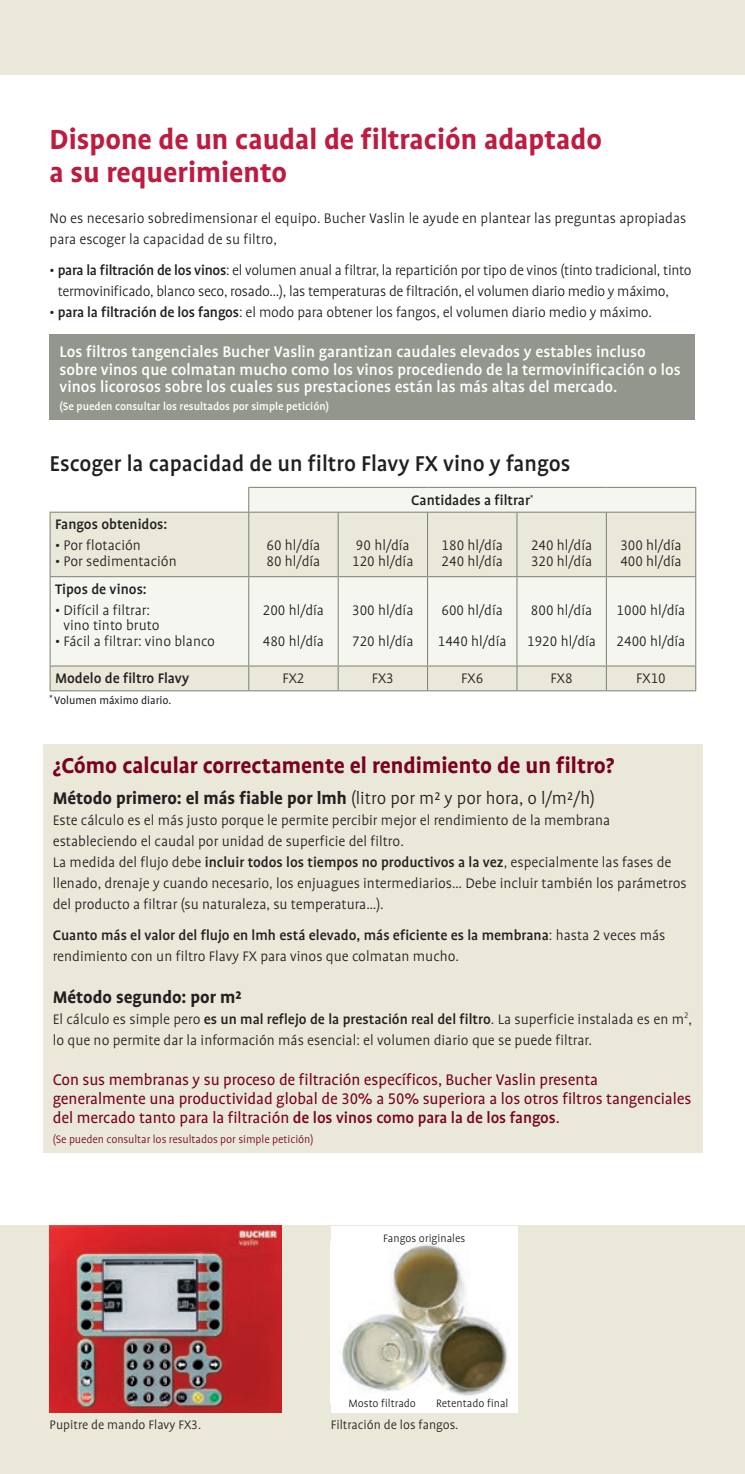
<style>
.page{position:relative;width:745px;height:1474px;background:#fff}
.page>*{position:absolute;margin:0;border:0;box-sizing:border-box;transform-origin:0 0}
.t1{font:700 31.5px/33.2px "Bucher Profile";color:#be1b40}
.t2{font:700 24.5px "Bucher Profile";color:#7a0121}
.t3{font:500 24.5px "Bucher Profile";color:#231f20}
.t4{font:700 19.25px "Bucher Profile";color:#231f20}
.t5{font:500 17.5px/17.5px "Bucher Profile";color:#fff}
.t6{font:17.5px/19.2px "Bucher Profile";letter-spacing:-.005em;color:#7a0121}
.t7{font:300 15.75px/21px "Bucher Profile";color:#231f20}
.t8{font:300 15.75px/21px "Bucher Profile";letter-spacing:-.02em;color:#231f20}
.t9{font:500 15.75px "Bucher Profile";color:#231f20}
.t10{font:300 14px "Bucher Profile";color:#231f20}
.t11{font:500 12.25px "Bucher Profile";color:#fff}
.t12{font:300 12.25px "Bucher Profile";letter-spacing:-.005em;color:#7a0121}
.t13{font:300 12.25px "Bucher Profile";color:#231f20}
.t14{font:12.25px "Bucher Profile";color:#231f20}
.t15{font:500 7px "Bucher Profile";color:#231f20}
.s1{font-weight:500}
.s2{font-weight:300}
</style>
<div class="page">
<div style="left:0;top:0;width:744px;height:74px;background:#e9e8d9"></div>
<div style="left:0;top:1225px;width:744px;height:248px;background:#e9e8d9"></div>
<img style="left:50px;top:1225px;width:231px;height:187px">
<div style="left:330px;top:1225px;width:187px;height:187px;background:#fff"></div>
<img style="left:339px;top:1241px;width:171px;height:155px">
<div style="left:50px;top:333px;width:644px;height:86px;background:#92968c"></div>
<div style="left:249px;top:488px;width:445px;height:23px;background:#f6f6f0"></div>
<svg style="left:51px;top:512px;width:643px;height:178px;fill:#e9e8d9"></svg>
<svg style="left:248px;top:488px;width:1px;height:23px"></svg>
<hr style="left:248px;top:512px;width:1px;height:64px;background:#7c7f74">
<hr style="left:337px;top:512px;width:1px;height:64px;background:#7c7f74">
<hr style="left:427px;top:512px;width:1px;height:64px;background:#7c7f74">
<hr style="left:516px;top:512px;width:1px;height:64px;background:#7c7f74">
<hr style="left:605px;top:512px;width:1px;height:64px;background:#7c7f74">
<hr style="left:50px;top:576px;width:198px;height:1px;background:#7c7f74">
<hr style="left:248px;top:576px;width:90px;height:1px;background:#7c7f74">
<hr style="left:248px;top:577px;width:1px;height:88px;background:#7c7f74">
<hr style="left:338px;top:576px;width:89px;height:1px;background:#7c7f74">
<hr style="left:337px;top:577px;width:1px;height:88px;background:#7c7f74">
<hr style="left:427px;top:576px;width:89px;height:1px;background:#7c7f74">
<hr style="left:427px;top:577px;width:1px;height:88px;background:#7c7f74">
<hr style="left:516px;top:576px;width:90px;height:1px;background:#7c7f74">
<hr style="left:516px;top:577px;width:1px;height:88px;background:#7c7f74">
<hr style="left:606px;top:576px;width:89px;height:1px;background:#7c7f74">
<hr style="left:605px;top:577px;width:1px;height:88px;background:#7c7f74">
<hr style="left:50px;top:665px;width:198px;height:1px;background:#7c7f74">
<hr style="left:248px;top:665px;width:90px;height:1px;background:#7c7f74">
<svg style="left:248px;top:666px;width:1px;height:24px"></svg>
<hr style="left:338px;top:665px;width:89px;height:1px;background:#7c7f74">
<svg style="left:337px;top:666px;width:1px;height:24px"></svg>
<hr style="left:427px;top:665px;width:89px;height:1px;background:#7c7f74">
<svg style="left:427px;top:666px;width:1px;height:24px"></svg>
<hr style="left:516px;top:665px;width:90px;height:1px;background:#7c7f74">
<svg style="left:516px;top:666px;width:1px;height:24px"></svg>
<hr style="left:606px;top:665px;width:89px;height:1px;background:#7c7f74">
<svg style="left:605px;top:666px;width:1px;height:24px"></svg>
<hr style="left:248px;top:487px;width:90px;height:1px;background:#7c7f74">
<hr style="left:338px;top:487px;width:89px;height:1px;background:#7c7f74">
<hr style="left:427px;top:487px;width:89px;height:1px;background:#7c7f74">
<hr style="left:516px;top:487px;width:90px;height:1px;background:#7c7f74">
<hr style="left:606px;top:487px;width:89px;height:1px;background:#7c7f74">
<svg style="left:694px;top:488px;width:1px;height:23px"></svg>
<hr style="left:50px;top:511px;width:198px;height:1px;background:#7c7f74">
<hr style="left:50px;top:512px;width:1px;height:64px;background:#7c7f74">
<hr style="left:248px;top:511px;width:90px;height:1px;background:#7c7f74">
<hr style="left:338px;top:511px;width:89px;height:1px;background:#7c7f74">
<hr style="left:427px;top:511px;width:89px;height:1px;background:#7c7f74">
<hr style="left:516px;top:511px;width:90px;height:1px;background:#7c7f74">
<hr style="left:606px;top:511px;width:89px;height:1px;background:#7c7f74">
<hr style="left:694px;top:512px;width:1px;height:64px;background:#7c7f74">
<hr style="left:50px;top:577px;width:1px;height:88px;background:#7c7f74">
<hr style="left:694px;top:577px;width:1px;height:88px;background:#7c7f74">
<svg style="left:50px;top:666px;width:1px;height:24px"></svg>
<svg style="left:694px;top:666px;width:1px;height:24px"></svg>
<hr style="left:50px;top:690px;width:198px;height:1px;background:#7c7f74">
<hr style="left:248px;top:690px;width:90px;height:1px;background:#7c7f74">
<hr style="left:338px;top:690px;width:89px;height:1px;background:#7c7f74">
<hr style="left:427px;top:690px;width:89px;height:1px;background:#7c7f74">
<hr style="left:516px;top:690px;width:90px;height:1px;background:#7c7f74">
<hr style="left:606px;top:690px;width:89px;height:1px;background:#7c7f74">
<div style="left:43px;top:743px;width:658px;height:409px;background:#e9e8d9"></div>
<h1 class="t1" style="left:50px;top:123px;width:553px">Dispone de un caudal de filtración adaptado a su requerimiento</h1>
<p class="t7" style="left:50px;top:207px;width:638px">No es necesario sobredimensionar el equipo. Bucher Vaslin le ayude en plantear las preguntas apropiadas para escoger la capacidad de su filtro,</p>
<p class="t8" style="left:58px;top:259px;width:635px;text-indent:-8px">• <span class="s1">para la filtración de los vinos</span>: el volumen anual a filtrar, la repartición por tipo de vinos (tinto tradicional, tinto termovinificado, blanco seco, rosado…), las temperaturas de filtración, el volumen diario medio y máximo,</p>
<p class="t7" style="left:50px;top:301px;width:603px">• <span class="s1">para la filtración de los fangos</span>: el modo para obtener los fangos, el volumen diario medio y máximo.</p>
<p class="t5" style="left:60px;top:343px;width:622px">Los filtros tangenciales Bucher Vaslin garantizan caudales elevados y estables incluso sobre vinos que colmatan mucho como los vinos procediendo de la termovinificación o los vinos licorosos sobre los cuales sus prestaciones están las más altas del mercado.</p>
<p class="t11" style="left:60px;top:399px;width:271px">(Se pueden consultar los resultados por simple petición)</p>
<h2 class="t3" style="left:50px;top:450px;width:522px">Escoger la capacidad de un filtro Flavy FX vino y fangos</h2>
<p class="t9" style="left:55px;top:516px;width:114px">Fangos obtenidos:</p>
<p class="t7" style="left:55px;top:535px;width:87px">• Por flotación</p>
<p class="t7" style="left:55px;top:550px;width:123px">• Por sedimentación</p>
<p class="t9" style="left:55px;top:581px;width:93px">Tipos de vinos:</p>
<p class="t7" style="left:55px;top:602px;width:106px;line-height:15.8px;text-align:center">• Difícil a filtrar: vino tinto bruto</p>
<p class="t7" style="left:55px;top:631px;width:161px">• Fácil a filtrar: vino blanco</p>
<p class="t9" style="left:411px;top:491px;width:120px">Cantidades a filtrar</p>
<p class="t15" style="left:529px;top:493px;width:5px">*</p>
<p class="t7" style="left:266px;top:537px;width:55px;line-height:15.8px">60 hl/día<br>80 hl/día</p>
<p class="t7" style="left:352px;top:537px;width:63px;line-height:15.8px">90 hl/día<br>120 hl/día</p>
<p class="t7" style="left:441px;top:537px;width:63px;line-height:15.8px">180 hl/día<br>240 hl/día</p>
<p class="t7" style="left:530px;top:537px;width:63px;line-height:15.8px">240 hl/día<br>320 hl/día</p>
<p class="t7" style="left:620px;top:537px;width:63px;line-height:15.8px">300 hl/día<br>400 hl/día</p>
<p class="t7" style="left:262px;top:594px;width:63px;line-height:31.5px">200 hl/día<br>480 hl/día</p>
<p class="t7" style="left:352px;top:594px;width:63px;line-height:31.5px">300 hl/día<br>720 hl/día</p>
<p class="t7" style="left:437px;top:594px;width:70px;line-height:31.5px">600 hl/día<br>1440 hl/día</p>
<p class="t7" style="left:527px;top:594px;width:70px;line-height:31.5px">800 hl/día<br>1920 hl/día</p>
<p class="t7" style="left:616px;top:594px;width:70px;line-height:31.5px">1000 hl/día<br>2400 hl/día</p>
<p class="t9" style="left:55px;top:670px;width:136px">Modelo de filtro Flavy</p>
<p class="t7" style="left:282px;top:668px;width:23px">FX2</p>
<p class="t7" style="left:371px;top:668px;width:23px">FX3</p>
<p class="t7" style="left:461px;top:668px;width:23px">FX6</p>
<p class="t7" style="left:550px;top:668px;width:23px">FX8</p>
<p class="t7" style="left:635px;top:668px;width:31px">FX10</p>
<p class="t14" style="left:50px;top:694px;width:123px"><sup>*</sup> Volumen máximo diario.</p>
<h2 class="t2" style="left:53px;top:752px;width:563px">¿Cómo calcular correctamente el rendimiento de un filtro?</h2>
<p class="t4" style="left:53px;top:787px;width:543px">Método primero: el más fiable por lmh <span class="s2">(litro por m² y por hora, o l/m²/h)</span></p>
<p class="t7" style="left:53px;top:809px;width:635px">Este cálculo es el más justo porque le permite percibir mejor el rendimiento de la membrana estableciendo el caudal por unidad de superficie del filtro.<br>La medida del flujo debe <span class="s1">incluir todos los tiempos no productivos a la vez</span>, especialmente las fases de llenado, drenaje y cuando necesario, los enjuagues intermediarios… Debe incluir también los parámetros del producto a filtrar (su naturaleza, su temperatura…).</p>
<p class="t7" style="left:53px;top:924px;width:613px"><span class="s1">Cuanto más el valor del flujo en lmh está elevado, más eficiente es la membrana</span>: hasta 2 veces más rendimiento con un filtro Flavy FX para vinos que colmatan mucho.</p>
<p class="t4" style="left:53px;top:986px;width:191px">Método segundo: por m²</p>
<p class="t7" style="left:53px;top:1008px;width:640px">El cálculo es simple pero <span class="s1">es un mal reflejo de la prestación real del filtro</span>. La superficie instalada es en m<sup>2</sup>, lo que no permite dar la información más esencial: el volumen diario que se puede filtrar.</p>
<p class="t6" style="left:53px;top:1070px;width:639px">Con sus membranas y su proceso de filtración específicos, Bucher Vaslin presenta generalmente una productividad global de 30% a 50% superiora a los otros filtros tangenciales del mercado tanto para la filtración <span class="s1">de los vinos como para la de los fangos</span>.</p>
<p class="t12" style="left:53px;top:1132px;width:262px">(Se pueden consultar los resultados por simple petición)</p>
<p class="t13" style="left:383px;top:1231px;width:84px">Fangos originales</p>
<p class="t13" style="left:348px;top:1396px;width:69px">Mosto filtrado</p>
<p class="t13" style="left:436px;top:1396px;width:74px">Retentado final</p>
<p class="t10" style="left:50px;top:1417px;width:153px">Pupitre de mando Flavy FX3.</p>
<p class="t10" style="left:330px;top:1417px;width:129px">Filtración de los fangos.</p>
</div>
